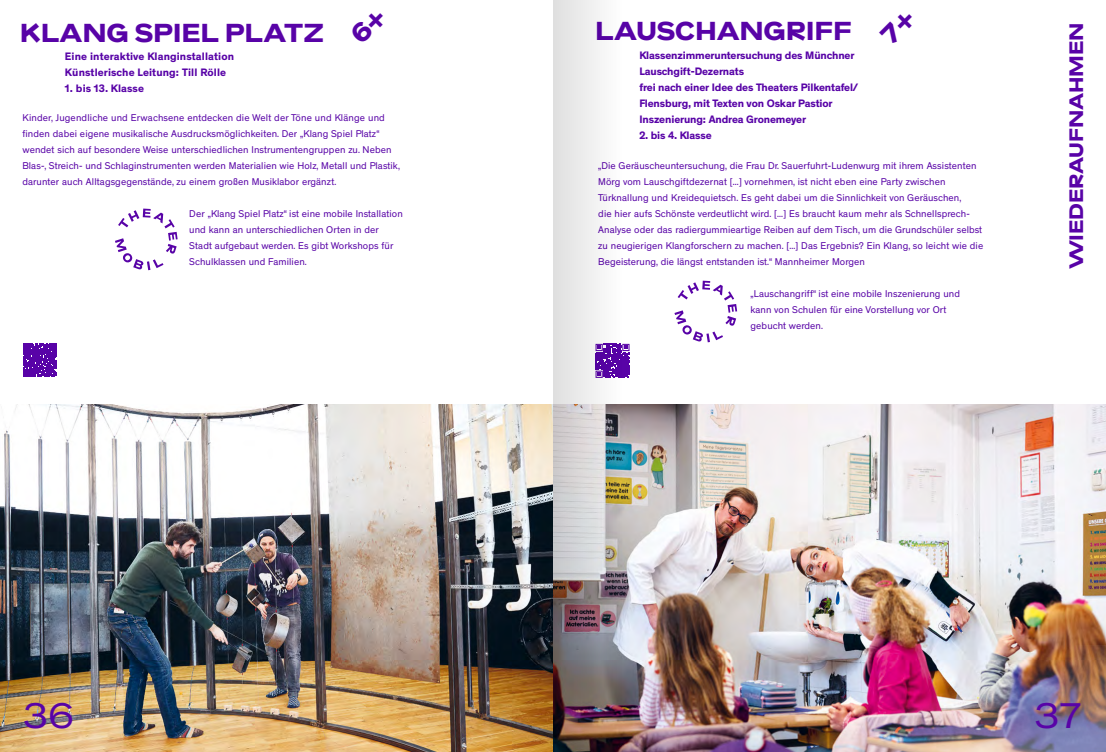
<style>
.page{position:relative;width:1106px;height:752px;background:#fff}
.page>*{position:absolute;margin:0;border:0;box-sizing:border-box;transform-origin:0 0}
.t1{font:expanded 36px "Akzidenz Grotesk BE";color:#5803a7}
.t2{font:700 24px "CC Schauburg";letter-spacing:-.01em;color:#5803a7}
.t3{font:700 18px "CC Schauburg";letter-spacing:-.01em;color:#5803a7}
.t4{font:700 11px/16px "Theinhardt";letter-spacing:-.01em;color:#5803a7}
.t5{font:700 11px/16px "Theinhardt";letter-spacing:.01em;color:#5803a7}
.t6{font:10px/16px "CC Theinhardt";letter-spacing:.01em;color:#5803a7}
</style>
<div class="page">
<img style="left:0;top:404px;width:1106px;height:347px">
<img style="left:652px;top:645px;width:454px;height:106px">
<svg style="left:23px;top:343px;width:33px;height:34px"></svg>
<svg style="left:115px;top:208px;width:63px;height:62px"></svg>
<svg style="left:674px;top:280px;width:63px;height:62px"></svg>
<img style="left:553px;top:0;width:99px;height:751px">
<h2 class="t2" style="left:595px;top:15px;width:258px">LAUSCHANGRIFF</h2>
<h2 class="t2" style="left:20px;top:16px;width:306px">KLANG SPIEL PLATZ</h2>
<h3 class="t3" style="left:1064px;top:269px;width:248px;rotate:-90deg">WIEDERAUFNAHMEN</h3>
<p class="t4" style="left:639px;top:48px;width:220px">Klassenzimmeruntersuchung des Münchner Lauschgift-Dezernats<br>frei nach einer Idee des Theaters Pilkentafel/ Flensburg, mit Texten von Oskar Pastior Inszenierung: Andrea Gronemeyer</p>
<p class="t4" style="left:639px;top:128px;width:74px">2. bis 4. Klasse</p>
<p class="t5" style="left:65px;top:48px;width:171px">Eine interaktive Klanginstallation<br>Künstlerische Leitung: Till Rölle</p>
<p class="t5" style="left:65px;top:80px;width:81px">1. bis 13. Klasse</p>
<p class="t6" style="left:22px;top:109px;width:379px">Kinder, Jugendliche und Erwachsene entdecken die Welt der Töne und Klänge und finden dabei eigene musikalische Ausdrucksmöglichkeiten. Der „Klang Spiel Platz“ wendet sich auf besondere Weise unterschiedlichen Instrumentengruppen zu. Neben Blas-, Streich- und Schlaginstrumenten werden Materialien wie Holz, Metall und Plastik, darunter auch Alltagsgegenstände, zu einem großen Musiklabor ergänzt.</p>
<p class="t6" style="left:598px;top:157px;width:386px">„Die Geräuscheuntersuchung, die Frau Dr. Sauerfuhrt-Ludenwurg mit ihrem Assistenten Mörg vom Lauschgiftdezernat [...] vornehmen, ist nicht eben eine Party zwischen Türknallung und Kreidequietsch. Es geht dabei um die Sinnlichkeit von Geräuschen,<br>die hier aufs Schönste verdeutlicht wird. [...] Es braucht kaum mehr als Schnellsprech-Analyse oder das radiergummieartige Reiben auf dem Tisch, um die Grundschüler selbst zu neugierigen Klangforschern zu machen. [...] Das Ergebnis? Ein Klang, so leicht wie die Begeisterung, die längst entstanden ist.“ Mannheimer Morgen</p>
<p class="t6" style="left:750px;top:285px;width:211px">„Lauschangriff“ ist eine mobile Inszenierung und kann von Schulen für eine Vorstellung vor Ort gebucht werden.</p>
<p class="t6" style="left:189px;top:205px;width:215px">Der „Klang Spiel Platz“ ist eine mobile Installation und kann an unterschiedlichen Orten in der Stadt aufgebaut werden. Es gibt Workshops für Schulklassen und Familien.</p>
<h1 class="t1" style="left:23px;top:694px;width:52px">36</h1>
<h1 class="t1" style="left:1034px;top:694px;width:51px">37</h1>
</div>
